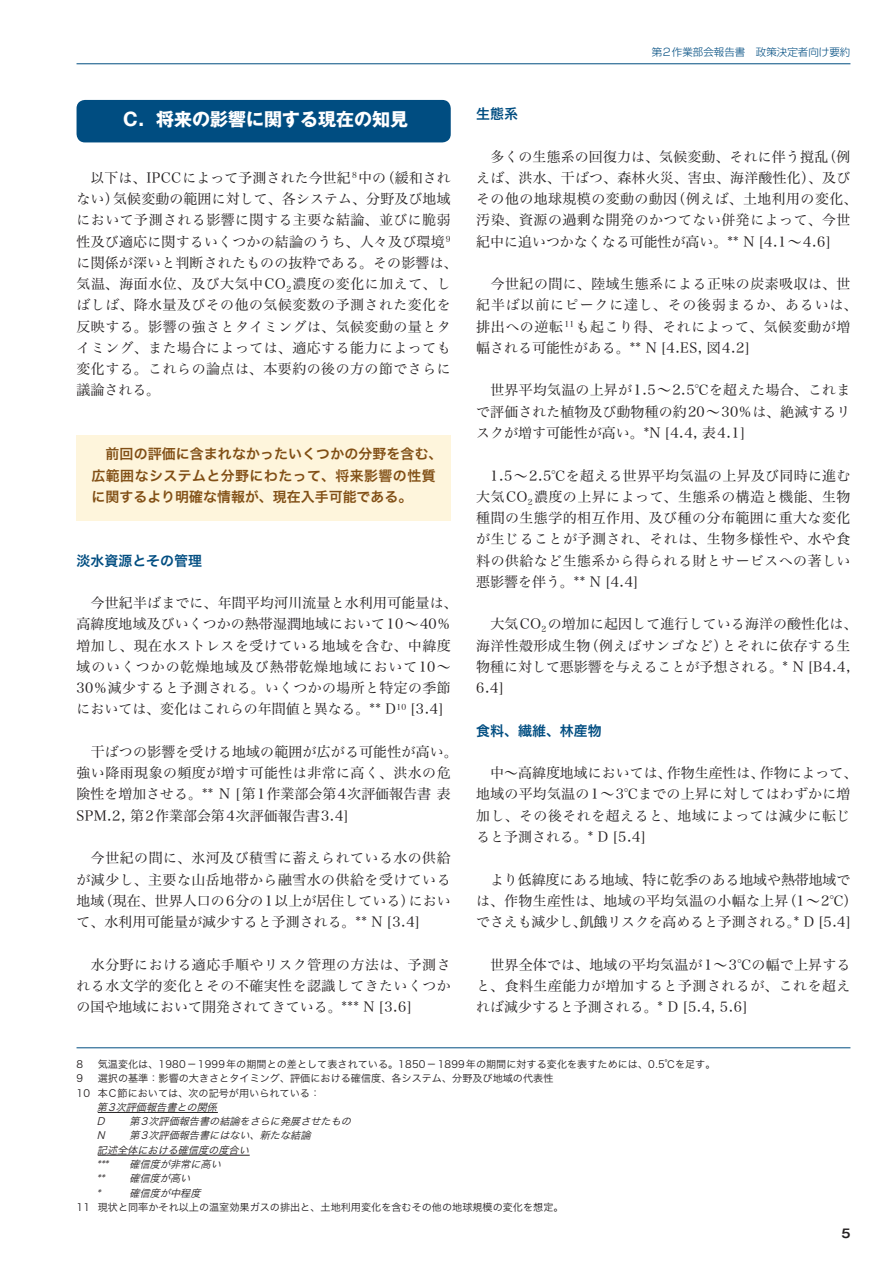
<style>
.page{position:relative;width:893px;height:1263px;background:#fff}
.page>*{position:absolute;margin:0;border:0;box-sizing:border-box;transform-origin:0 0}
.見出し_白文字{font:700 18px "Gothic MB101 Pr 5";color:#fff}
.本文{font:13.95px/21.3px "Hira Min Pro W3";letter-spacing:.02em;color:#231f20}
.本文-2{font:13.95px/21.3px "Hira Min Pro W3";letter-spacing:.045em;color:#231f20}
.本文-3{font:13.95px/21.3px "Hira Min Pro W3";letter-spacing:-.005em;color:#231f20}
.ボックス_強調{font:13.95px/21.3px "Hira Kaku Pro W6";letter-spacing:.005em;color:#814f15}
.見出しL2{font:13.95px "Hira Kaku Pro W6";color:#004d81}
.t1{font:700 12px "Gothic MB101 Pr 5 De";color:#231f20}
.t2{font:300 10.5px "Shin Go Pr 5";color:#004d81}
.脚注2{font:10.2px "Hira Kaku Pro W3";color:#231f20}
.脚注2-2{font:italic 10.2px "Hira Kaku Pro W3";color:#231f20}
.脚注{font:10.2px "Hira Kaku Pro W3";color:#231f20}
</style>
<div class="page">
<div style="left:77px;top:100px;width:374px;height:42px;background:#004d81;border-radius:9px"></div>
<div style="left:77px;top:435px;width:374px;height:85px;background:#fef5dc"></div>
<hr style="left:77px;top:1047px;width:773px;height:1px;background:#004d81">
<hr style="left:98px;top:1112px;width:120px;height:1px;background:#231f20">
<hr style="left:98px;top:1155px;width:152px;height:1px;background:#231f20">
<hr style="left:77px;top:63px;width:773px;height:1px;background:#004d81">
<p class="見出し_白文字" style="left:123px;top:104px;width:286px">C. 将来の影響に関する現在の知見</p>
<p class="本文" style="left:77px;top:166px;width:383px">　以下は、IPCCによって予測された今世紀 <sup>8</sup> 中の（緩和されない）気候変動の範囲に対して、各システム、分野及び地域において予測される影響に関する主要な結論、並びに脆弱性及び適応に関するいくつかの結論のうち、人々及び環境<sup>9</sup>に関係が深いと判断されたものの抜粋である。その影響は、気温、海面水位、及び大気中CO<sub>2</sub>濃度の変化に加えて、しばしば、降水量及びその他の気候変数の予測された変化を反映する。影響の強さとタイミングは、気候変動の量とタイミング、また場合によっては、適応する能力によっても変化する。これらの論点は、本要約の後の方の節でさらに議論される。</p>
<p class="ボックス_強調" style="left:92px;top:443px;width:352px">　前回の評価に含まれなかったいくつかの分野を含む、広範囲なシステムと分野にわたって、将来影響の性質に関するより明確な情報が、現在入手可能である。</p>
<p class="見出しL2" style="left:77px;top:548px;width:127px">淡水資源とその管理</p>
<p class="本文" style="left:77px;top:591px;width:383px">　今世紀半ばまでに、年間平均河川流量と水利用可能量は、高緯度地域及びいくつかの熱帯湿潤地域において10～40％増加し、現在水ストレスを受けている地域を含む、中緯度域のいくつかの乾燥地域及び熱帯乾燥地域において10～<br>30％減少すると予測される。いくつかの場所と特定の季節においては、変化はこれらの年間値と異なる。** D<sup>10</sup> [3.4]</p>
<p class="本文" style="left:77px;top:740px;width:383px">　干ばつの影響を受ける地域の範囲が広がる可能性が高い。強い降雨現象の頻度が増す可能性は非常に高く、洪水の危険性を増加させる。** N [第1作業部会第4次評価報告書表<br>SPM.2, 第2作業部会第4次評価報告書3.4]</p>
<p class="本文" style="left:77px;top:846px;width:376px;text-align:justify">　今世紀の間に、氷河及び積雪に蓄えられている水の供給が減少し、主要な山岳地帯から融雪水の供給を受けている地域（現在、世界人口の6分の1以上が居住している）において、水利用可能量が減少すると予測される。** N [3.4]</p>
<p class="本文" style="left:77px;top:952px;width:376px;text-align:justify">　水分野における適応手順やリスク管理の方法は、予測される水文学的変化とその不確実性を認識してきたいくつかの国や地域において開発されてきている。*** N [3.6]</p>
<p class="t2" style="left:652px;top:43px;width:200px">第2作業部会報告書　政策決定者向け要約</p>
<p class="見出しL2" style="left:476px;top:101px;width:43px">生態系</p>
<p class="本文" style="left:476px;top:144px;width:383px">　多くの生態系の回復力は、気候変動、それに伴う撹乱（例えば、洪水、干ばつ、森林火災、害虫、海洋酸性化）、及びその他の地球規模の変動の動因（例えば、土地利用の変化、汚染、資源の過剰な開発のかつてない併発によって、今世紀中に追いつかなくなる可能性が高い。** N [4.1〜4.6]</p>
<p class="本文-2" style="left:476px;top:272px;width:383px">　今世紀の間に、陸域生態系による正味の炭素吸収は、世紀半ば以前にピークに達し、その後弱まるか、あるいは、排出への逆転<sup>11</sup>も起こり得、それによって、気候変動が増幅される可能性がある。** N [4.ES, 図4.2]</p>
<p class="本文" style="left:476px;top:378px;width:376px;text-align:justify">　世界平均気温の上昇が1.5～2.5℃を超えた場合、これまで評価された植物及び動物種の約20～30％は、絶滅するリスクが増す可能性が高い。*N [4.4, 表4.1]</p>
<p class="本文" style="left:476px;top:463px;width:376px;text-align:justify">　1.5～2.5℃を超える世界平均気温の上昇及び同時に進む大気CO<sub>2</sub>濃度の上昇によって、生態系の構造と機能、生物種間の生態学的相互作用、及び種の分布範囲に重大な変化が生じることが予測され、それは、生物多様性や、水や食料の供給など生態系から得られる財とサービスへの著しい悪影響を伴う。** N [4.4]</p>
<p class="本文" style="left:476px;top:612px;width:383px">　大気CO<sub>2</sub> の増加に起因して進行している海洋の酸性化は、海洋性殻形成生物（例えばサンゴなど）とそれに依存する生物種に対して悪影響を与えることが予想される。* N [B4.4,<br>6.4]</p>
<p class="見出しL2" style="left:476px;top:718px;width:127px">食料、繊維、林産物</p>
<p class="本文" style="left:476px;top:761px;width:383px">　中～高緯度地域においては、作物生産性は、作物によって、地域の平均気温の1～3℃までの上昇に対してはわずかに増加し、その後それを超えると、地域によっては減少に転じると予測される。* D [5.4]</p>
<p class="本文-3" style="left:476px;top:867px;width:383px">　より低緯度にある地域、特に乾季のある地域や熱帯地域では、作物生産性は、地域の平均気温の小幅な上昇（1～2℃）でさえも減少し、飢餓リスクを高めると予測される。* D [5.4]</p>
<p class="本文" style="left:476px;top:952px;width:376px;text-align:justify">　世界全体では、地域の平均気温が1～3℃の幅で上昇すると、食料生産能力が増加すると予測されるが、これを超えれば減少すると予測される。* D [5.4, 5.6]</p>
<p class="脚注" style="left:77px;top:1055px;width:8px">8</p>
<p class="脚注" style="left:98px;top:1055px;width:619px">気温変化は、1980－1999年の期間との差として表されている。1850－1899年の期間に対する変化を表すためには、0.5℃を足す。</p>
<p class="脚注2" style="left:77px;top:1069px;width:8px">9</p>
<p class="脚注2" style="left:98px;top:1069px;width:457px">選択の基準：影響の大きさとタイミング、評価における確信度、各システム、分野及び地域の代表性</p>
<p class="脚注2" style="left:77px;top:1084px;width:245px">10 本C節においては、次の記号が用いられている：</p>
<p class="脚注2-2" style="left:97px;top:1098px;width:125px">第3次評価報告書との関係</p>
<p class="脚注2-2" style="left:97px;top:1112px;width:13px">D</p>
<p class="脚注2-2" style="left:130px;top:1112px;width:227px">第3次評価報告書の結論をさらに発展させたもの</p>
<p class="脚注2-2" style="left:97px;top:1126px;width:13px">N</p>
<p class="脚注2-2" style="left:130px;top:1126px;width:186px">第3次評価報告書にはない、新たな結論</p>
<p class="脚注2-2" style="left:97px;top:1141px;width:157px">記述全体における確信度の度合い</p>
<p class="脚注2-2" style="left:97px;top:1155px;width:16px">***</p>
<p class="脚注2-2" style="left:130px;top:1155px;width:96px">確信度が非常に高い</p>
<p class="脚注2-2" style="left:97px;top:1169px;width:13px">**</p>
<p class="脚注2-2" style="left:130px;top:1169px;width:66px">確信度が高い</p>
<p class="脚注2-2" style="left:97px;top:1183px;width:9px">*</p>
<p class="脚注2-2" style="left:130px;top:1183px;width:76px">確信度が中程度</p>
<p class="脚注2" style="left:77px;top:1198px;width:489px">11 現状と同率かそれ以上の温室効果ガスの排出と、土地利用変化を含むその他の地球規模の変化を想定。</p>
<p class="t1" style="left:841px;top:1223px;width:11px">5</p>
</div>
